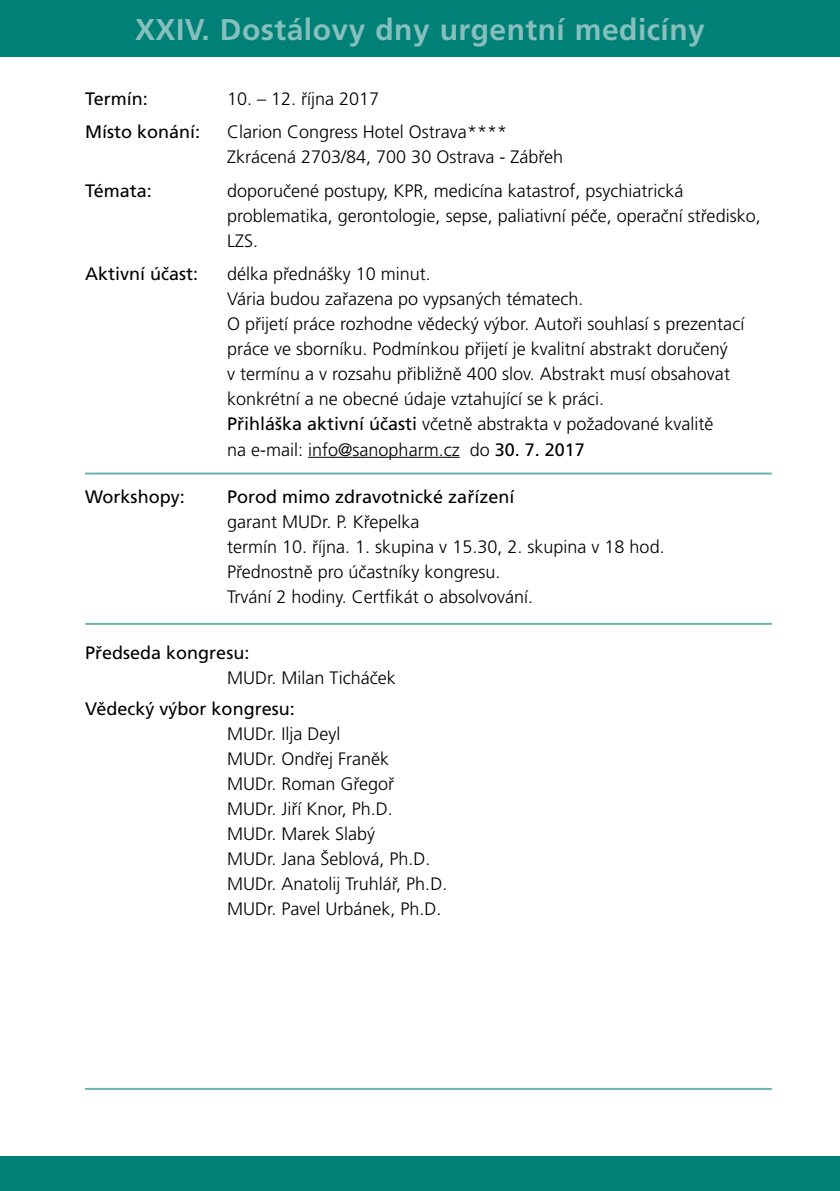
<style>
.page{position:relative;width:840px;height:1191px;background:#fff}
.page>*{position:absolute;margin:0;border:0;box-sizing:border-box;transform-origin:0 0}
.t1{font:700 30px "Frutiger CE";letter-spacing:.015em;color:#86bfbc}
.t2{font:300 18px/25px "Frutiger CE";color:#000}
.t3{font:18px "Frutiger CE";color:#000}
.s1{font-weight:400}
</style>
<div class="page">
<div style="left:0;top:0;width:839px;height:57px;background:#008177"></div>
<hr style="left:308px;top:457px;width:151px;height:1px;background:#000">
<hr style="left:85px;top:472px;width:686px;height:2px;background:#6bb3af">
<div style="left:0;top:1157px;width:839px;height:34px;background:#008177"></div>
<hr style="left:85px;top:1088px;width:686px;height:2px;background:#6bb3af">
<hr style="left:85px;top:623px;width:686px;height:2px;background:#6bb3af">
<h1 class="t1" style="left:135px;top:13px;width:571px">XXIV. Dostálovy dny urgentní medicíny</h1>
<p class="t3" style="left:85px;top:88px;width:64px">Termín:</p>
<p class="t2" style="left:227px;top:86px;width:154px">10. – 12. října 2017</p>
<p class="t3" style="left:85px;top:122px;width:117px">Místo konání:</p>
<p class="t2" style="left:227px;top:120px;width:337px">Clarion Congress Hotel Ostrava****<br>Zkrácená 2703/84, 700 30 Ostrava - Zábřeh</p>
<p class="t3" style="left:85px;top:180px;width:68px">Témata:</p>
<p class="t2" style="left:227px;top:178px;width:535px">doporučené postupy, KPR, medicína katastrof, psychiatrická problematika, gerontologie, sepse, paliativní péče, operační středisko,<br>LZS.</p>
<p class="t3" style="left:85px;top:264px;width:115px">Aktivní účast:</p>
<p class="t2" style="left:227px;top:262px;width:518px">délka přednášky 10 minut.<br>Vária budou zařazena po vypsaných tématech.<br>O přijetí práce rozhodne vědecký výbor. Autoři souhlasí s prezentací práce ve sborníku. Podmínkou přijetí je kvalitní abstrakt doručený<br>v termínu a v rozsahu přibližně 400 slov. Abstrakt musí obsahovat konkrétní a ne obecné údaje vztahující se k práci.<br><span class="s1">Přihláška aktivní účasti</span> včetně abstrakta v požadované kvalitě<br>na e-mail: info@sanopharm.cz do <span class="s1">30. 7. 2017</span></p>
<p class="t3" style="left:85px;top:487px;width:101px">Workshopy:</p>
<p class="t3" style="left:227px;top:487px;width:289px">Porod mimo zdravotnické zařízení</p>
<p class="t2" style="left:227px;top:509px;width:439px">garant MUDr. P. Křepelka<br>termín 10. října. 1. skupina v 15.30, 2. skupina v 18 hod.<br>Přednostně pro účastníky kongresu.<br>Trvání 2 hodiny. Certfikát o absolvování.</p>
<p class="t3" style="left:85px;top:642px;width:166px">Předseda kongresu:</p>
<p class="t2" style="left:227px;top:665px;width:170px">MUDr. Milan Ticháček</p>
<p class="t3" style="left:85px;top:698px;width:211px">Vědecký výbor kongresu:</p>
<p class="t2" style="left:227px;top:721px;width:222px">MUDr. Ilja Deyl<br>MUDr. Ondřej Franěk<br>MUDr. Roman Gřegoř<br>MUDr. Jiří Knor, Ph.D.<br>MUDr. Marek Slabý<br>MUDr. Jana Šeblová, Ph.D.<br>MUDr. Anatolij Truhlář, Ph.D.<br>MUDr. Pavel Urbánek, Ph.D.</p>
</div>
